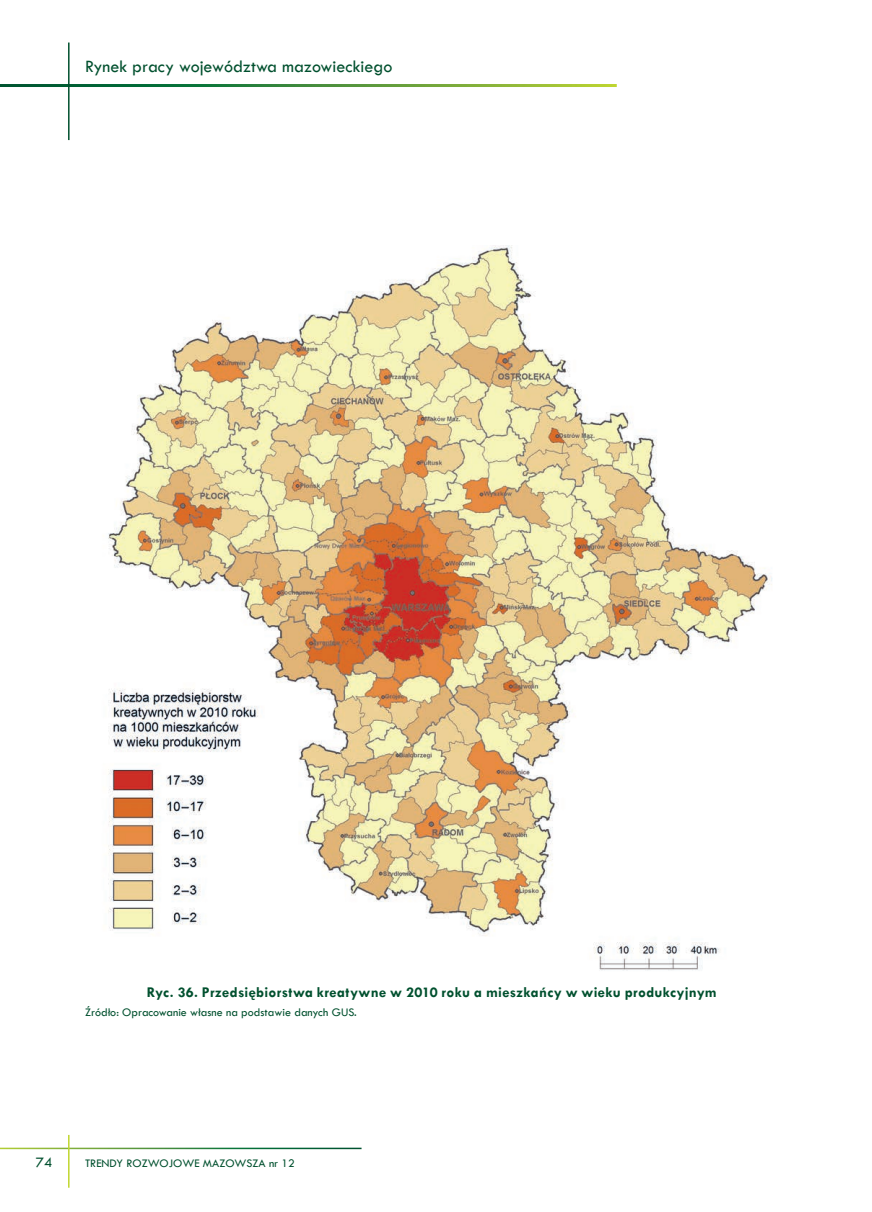
<style>
.page{position:relative;width:872px;height:1212px;background:#fff}
.page>*{position:absolute;margin:0;border:0;box-sizing:border-box;transform-origin:0 0}
.t1{font:18px "Tw Cen";color:#00502e}
.t2{font:700 15px "Tw Cen";letter-spacing:.015em;color:#00502e}
.t3{font:15px "Tw Cen";color:#00502e}
.t4{font:12px "Tw Cen";color:#00502e}
</style>
<div class="page">
<hr style="left:68px;top:1135px;width:2px;height:53px;background:#c1d72f">
<hr style="left:68px;top:43px;width:2px;height:97px;background:#00502e">
<img style="left:108px;top:245px;width:664px;height:726px">
<h1 class="t1" style="left:85px;top:55px;width:309px">Rynek pracy województwa mazowieckiego</h1>
<p class="t2" style="left:147px;top:983px;width:571px">Ryc. 36. Przedsiębiorstwa kreatywne w 2010 roku a mieszkańcy w wieku produkcyjnym</p>
<p class="t4" style="left:85px;top:1005px;width:273px">Źródło: Opracowanie własne na podstawie danych GUS.</p>
<p class="t3" style="left:36px;top:1153px;width:18px">74</p>
<p class="t4" style="left:85px;top:1156px;width:211px">TRENDY ROZWOJOWE MAZOWSZA nr 12</p>
</div>
